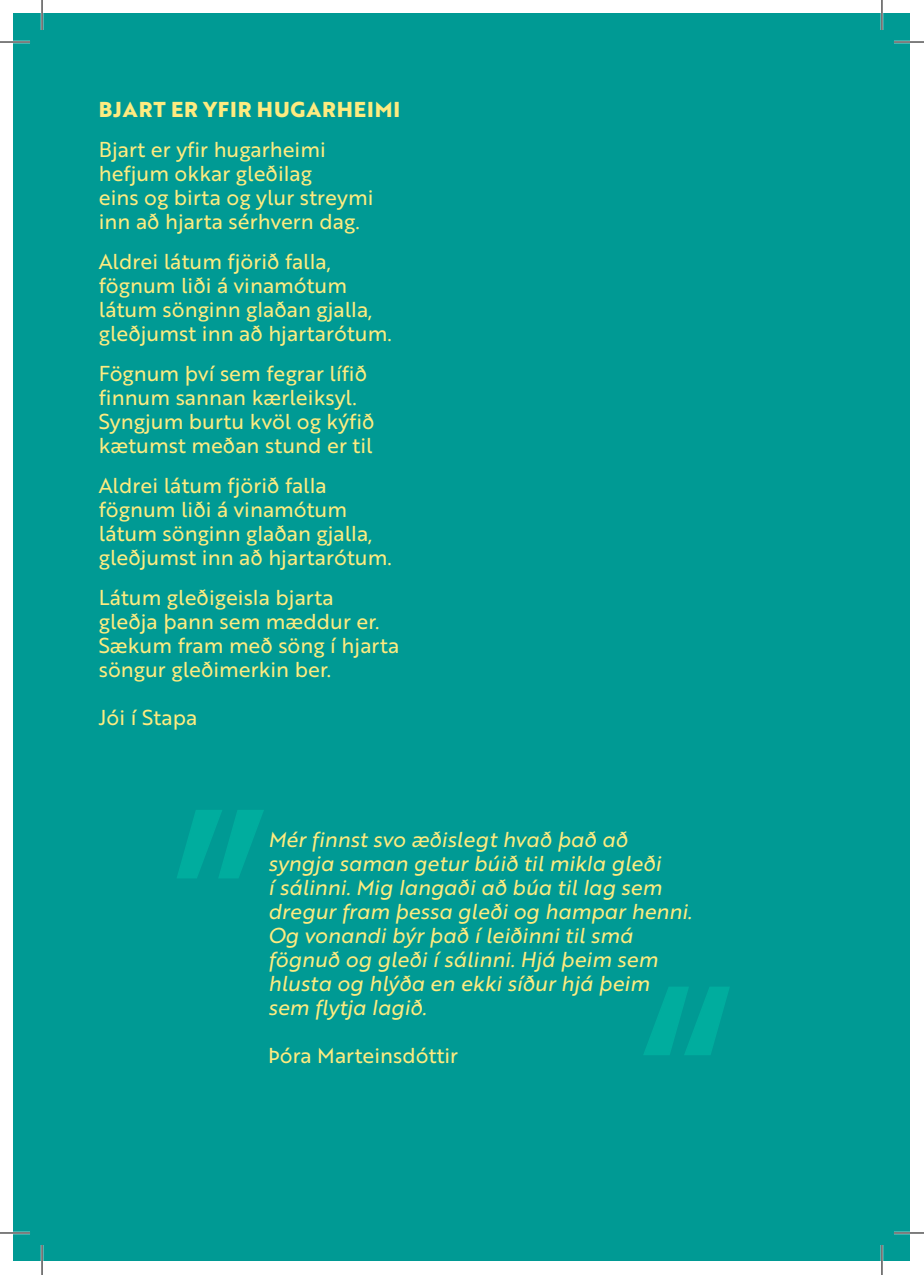
<style>
.page{position:relative;width:924px;height:1275px;background:#fff}
.page>*{position:absolute;margin:0;border:0;box-sizing:border-box;transform-origin:0 0}
.t1{font:21px/24px "Brother 1816 Regular";color:#feeb80}
.t2{font:21px/24px "Brother 1816 Regular Italic";color:#feeb80}
.t3{font:700 21px "Brother 1816 Extra";letter-spacing:.04em;color:#feeb80}
</style>
<div class="page">
<div style="left:14px;top:14px;width:895px;height:1247px;background:#009a94"></div>
<svg style="left:177px;top:810px;width:87px;height:68px"></svg>
<svg style="left:643px;top:987px;width:87px;height:68px"></svg>
<hr style="left:0;top:41px;width:30px;height:2px;background:#fff">
<hr style="left:893px;top:41px;width:30px;height:2px;background:#fff">
<hr style="left:0;top:1231px;width:30px;height:3px;background:#fff">
<hr style="left:893px;top:1231px;width:30px;height:3px;background:#fff">
<hr style="left:41px;top:0;width:2px;height:30px;background:#fff">
<hr style="left:41px;top:1245px;width:2px;height:30px;background:#fff">
<hr style="left:880px;top:0;width:2px;height:30px;background:#fff">
<hr style="left:880px;top:1245px;width:2px;height:30px;background:#fff">
<hr style="left:0;top:42px;width:30px;height:1px;background:#000">
<hr style="left:893px;top:42px;width:30px;height:1px;background:#000">
<hr style="left:0;top:1232px;width:30px;height:1px;background:#000">
<hr style="left:893px;top:1232px;width:30px;height:1px;background:#000">
<hr style="left:42px;top:0;width:1px;height:30px;background:#000">
<hr style="left:42px;top:1245px;width:1px;height:30px;background:#000">
<hr style="left:881px;top:0;width:1px;height:30px;background:#000">
<hr style="left:881px;top:1245px;width:1px;height:30px;background:#000">
<p class="t3" style="left:99px;top:93px;width:303px">BJART ER YFIR HUGARHEIMI</p>
<p class="t1" style="left:99px;top:137px;width:276px">Bjart er yfir hugarheimi hefjum okkar gleðilag<br>eins og birta og ylur streymi inn að hjarta sérhvern dag.</p>
<p class="t1" style="left:99px;top:249px;width:294px">Aldrei látum fjörið falla, fögnum liði á vinamótum látum sönginn glaðan gjalla, gleðjumst inn að hjartarótum.</p>
<p class="t1" style="left:99px;top:361px;width:277px">Fögnum því sem fegrar lífið finnum sannan kærleiksyl.<br>Syngjum burtu kvöl og kýfið kætumst meðan stund er til</p>
<p class="t1" style="left:99px;top:473px;width:294px">Aldrei látum fjörið falla fögnum liði á vinamótum látum sönginn glaðan gjalla, gleðjumst inn að hjartarótum.</p>
<p class="t1" style="left:99px;top:585px;width:302px">Látum gleðigeisla bjarta<br>gleðja þann sem mæddur er.<br>Sækum fram með söng í hjarta söngur gleðimerkin ber.</p>
<p class="t1" style="left:99px;top:705px;width:100px">Jói í Stapa</p>
<p class="t2" style="left:268px;top:826px;width:425px">Mér finnst svo æðislegt hvað það að syngja saman getur búið til mikla gleði<br>í sálinni. Mig langaði að búa til lag sem dregur fram þessa gleði og hampar henni.<br>Og vonandi býr það í leiðinni til smá fögnuð og gleði í sálinni. Hjá þeim sem hlusta og hlýða en ekki síður hjá þeim sem flytja lagið.</p>
<p class="t1" style="left:268px;top:1042px;width:191px">Þóra Marteinsdóttir</p>
</div>
